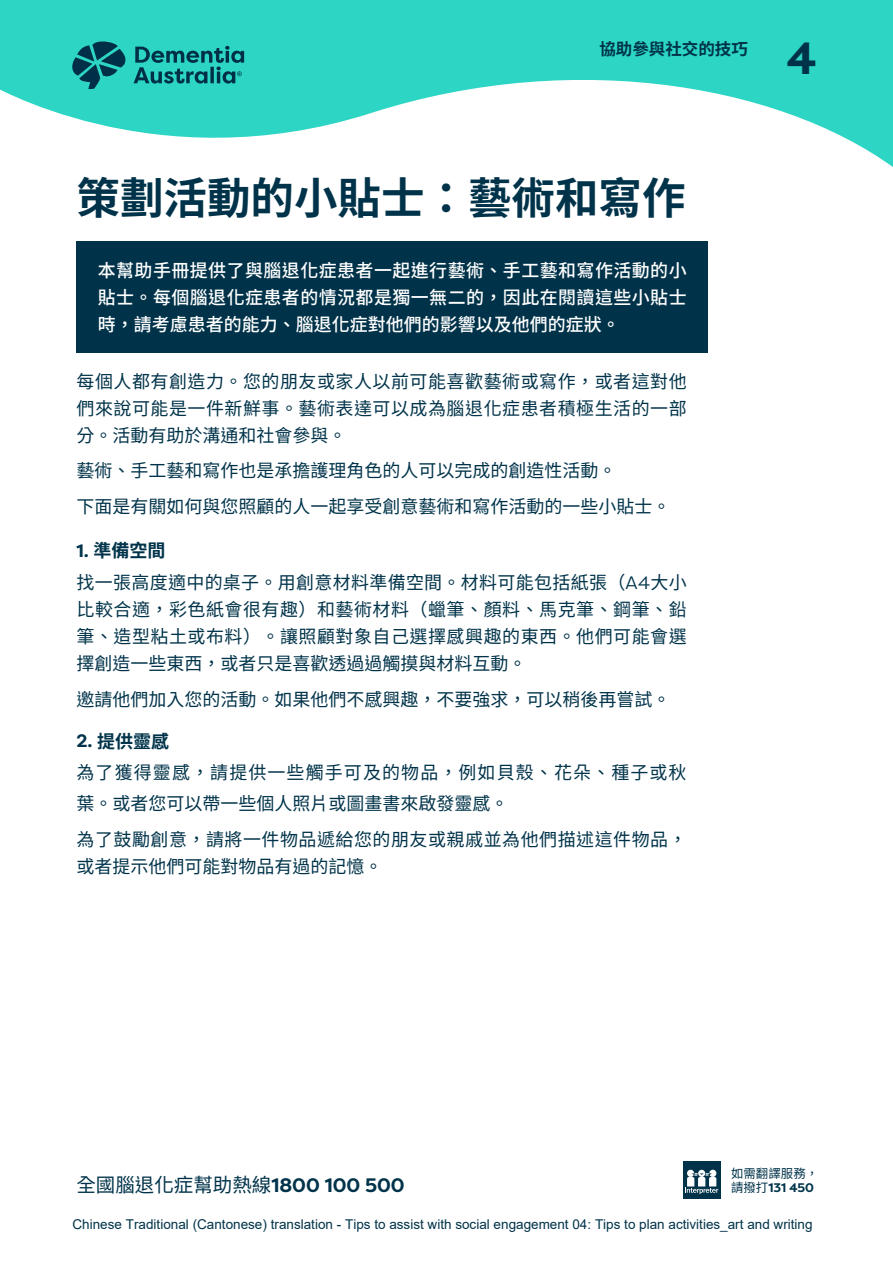
<style>
.page{position:relative;width:893px;height:1263px;background:#fff}
.page>*{position:absolute;margin:0;border:0;box-sizing:border-box;transform-origin:0 0}
.t1{font:700 45px "Filson Pro";color:#00334a}
.t2{font:700 43.5px "Noto Sans CJ Ktc";color:#00334a}
.t3{font:19.5px "Noto Sans CJ Ktc";color:#00334a}
.t4{font:18px/27px "Noto Sans CJ Ktc";color:#00334a;text-align:justify}
.t5{font:500 18px/27px "Noto Sans CJ Ktc";color:#fff;text-align:justify}
.t6{font:18px/31.2px "Noto Sans CJ Ktc";letter-spacing:.06em;color:#00334a}
.t7{font:18px/27px "Noto Sans CJ Ktc";letter-spacing:.03em;color:#00334a}
.t8{font:700 16.5px "Noto Sans CJ Ktc";color:#00334a}
.t9{font:13.5px "Arial";color:#00334a}
.t10{font:700 12.45px "Filson Pro";color:#00334a}
.t11{font:12.45px "Noto Sans CJ Ktc";color:#00334a}
.s1{font-family:"Filson Pro";font-weight:700}
.s2{font-weight:700}
.s3{font-family:"Filson Pro"}
.s4{font-family:"Noto Sans CJ Ktc";font-weight:400}
.s5{font-style:inherit}
</style>
<div class="page">
<svg style="left:0;top:0;width:893px;height:167px;fill:#2cd5c4"></svg>
<svg style="left:72px;top:41px;width:172px;height:48px;background:#1d9d9a"></svg>
<div style="left:77px;top:241px;width:631px;height:111px;background:#00334a"></div>
<div style="left:683px;top:1161px;width:37px;height:38px;background:#00334a"></div>
<svg style="left:685px;top:1170px;width:33px;height:24px"></svg>
<p class="t8" style="left:599px;top:39px;width:150px">協助參與社交的技巧</p>
<p class="t1" style="left:787px;top:30px;width:31px">4</p>
<p class="t2" style="left:77px;top:173px;width:610px">策劃活動的小貼士：藝術和寫作</p>
<p class="t5" style="left:98px;top:257px;width:590px">本幫助手冊提供了與腦退化症患者一起進行藝術、手工藝和寫作活動的小貼士。每個腦退化症患者的情況都是獨一無二的，因此在閱讀這些小貼士時，請考慮患者的能力、腦退化症對他們的影響以及他們的症狀。</p>
<p class="t4" style="left:77px;top:368px;width:612px">每個人都有創造力。您的朋友或家人以前可能喜歡藝術或寫作，或者這對他們來說可能是一件新鮮事。藝術表達可以成為腦退化症患者積極生活的一部分。活動有助於溝通和社會參與。</p>
<p class="t4" style="left:77px;top:453px;width:596px;line-height:35.5px">藝術、手工藝和寫作也是承擔護理角色的人可以完成的創造性活動。<br>下面是有關如何與您照顧的人一起享受創意藝術和寫作活動的一些小貼士。</p>
<p class="t4" style="left:77px;top:534px;width:612px;line-height:32.5px"><span class="s1">1.</span> <span class="s2">準備空間<br></span>找一張高度適中的桌子。用創意材料準備空間。材料可能包括紙張（<span class="s3">A4</span>大小</p>
<p class="t4" style="left:77px;top:596px;width:612px">比較合適，彩色紙會很有趣）和藝術材料（蠟筆、顏料、馬克筆、鋼筆、鉛筆、造型粘土或布料）。讓照顧對象自己選擇感興趣的東西。他們可能會選擇創造一些東西，或者只是喜歡透過過觸摸與材料互動。</p>
<p class="t4" style="left:77px;top:686px;width:596px">邀請他們加入您的活動。如果他們不感興趣，不要強求，可以稍後再嘗試。</p>
<p class="t6" style="left:77px;top:726px;width:612px"><span class="s1">2.</span> <span class="s2">提供靈感<br></span>為了獲得靈感，請提供一些觸手可及的物品，例如貝殼、花朵、種子或秋葉。或者您可以帶一些個人照片或圖畫書來啟發靈感。</p>
<p class="t7" style="left:77px;top:826px;width:612px">為了鼓勵創意，請將一件物品遞給您的朋友或親戚並為他們描述這件物品，或者提示他們可能對物品有過的記憶。</p>
<p class="t11" style="left:731px;top:1166px;width:89px">如需翻譯服務，</p>
<p class="t3" style="left:76px;top:1174px;width:330px">全國腦退化症幫助熱線<span class="s1">1800 100 500</span></p>
<p class="t10" style="left:731px;top:1180px;width:85px"><span class="s4">請撥打</span>131 450</p>
<p class="t9" style="left:73px;top:1214px;width:742px"><span class="s5">Chinese Traditional (Cantonese) translation -</span> Tips to assist with social engagement 04<span class="s5">:</span> Tips to plan activities_art and writing</p>
</div>
